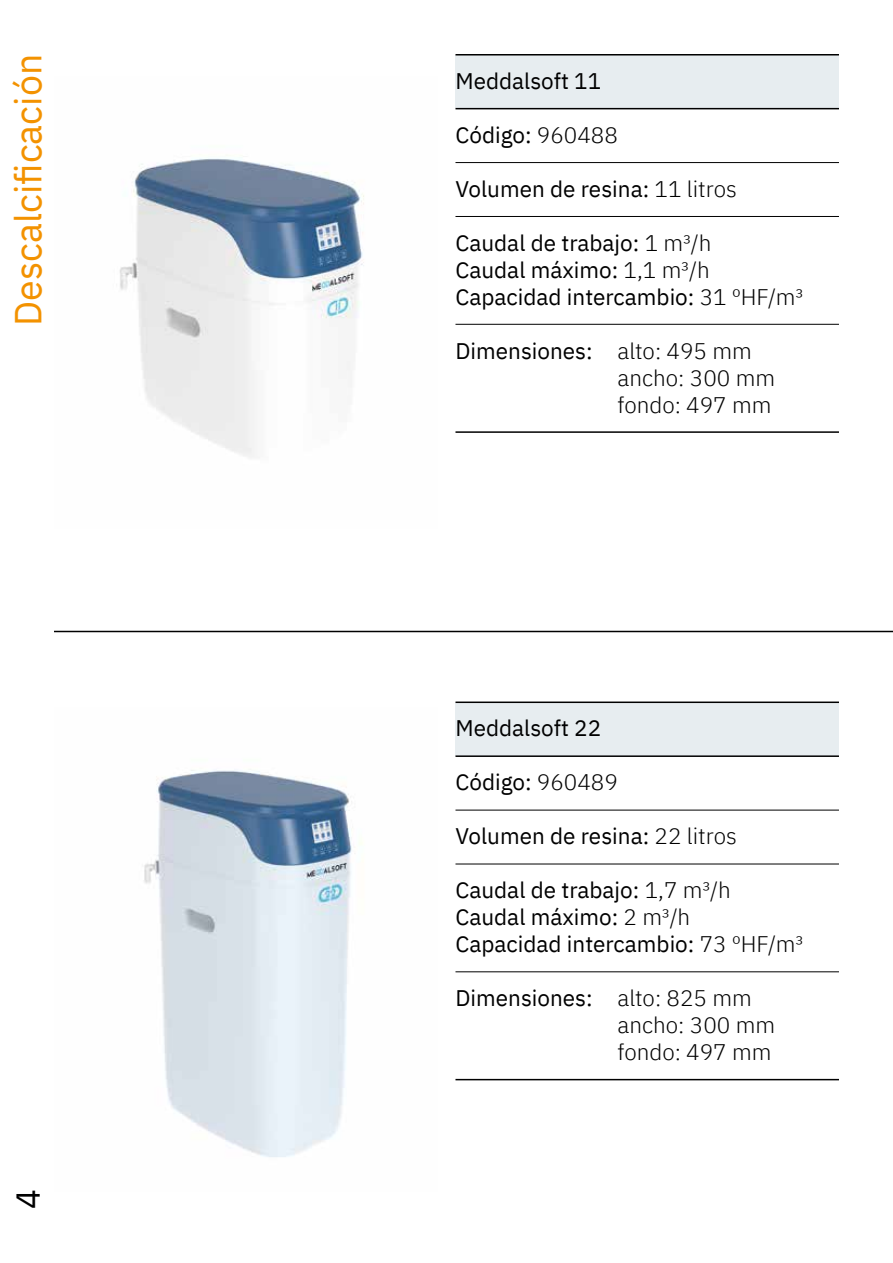
<style>
.page{position:relative;width:893px;height:1263px;background:#fff}
.page>*{position:absolute;margin:0;border:0;box-sizing:border-box;transform-origin:0 0}
.t1{font:37.5px "IBM Plex Sans";color:#f39200}
.t2{font:33px "IBM Plex Sans";color:#000}
.t3{font:22.5px/27px "IBM Plex Sans";color:#000}
.t4{font:300 22.5px/27px "IBM Plex Sans";color:#000}
.s1{font-weight:300}
.s2{font-weight:400}
</style>
<div class="page">
<hr style="left:54px;top:631px;width:839px;height:1px;background:#000">
<img style="left:120px;top:158px;width:244px;height:300px">
<img style="left:144px;top:770px;width:219px;height:387px">
<div style="left:455px;top:703px;width:384px;height:52px;background:#e7edf0"></div>
<div style="left:455px;top:56px;width:384px;height:52px;background:#e7edf0"></div>
<hr style="left:455px;top:810px;width:384px;height:1px;background:#000">
<hr style="left:455px;top:162px;width:384px;height:1px;background:#000">
<hr style="left:455px;top:864px;width:384px;height:1px;background:#000">
<hr style="left:455px;top:216px;width:384px;height:1px;background:#000">
<hr style="left:455px;top:971px;width:384px;height:1px;background:#000">
<hr style="left:455px;top:324px;width:384px;height:1px;background:#000">
<hr style="left:455px;top:1079px;width:384px;height:1px;background:#000">
<hr style="left:455px;top:431px;width:384px;height:2px;background:#000">
<hr style="left:455px;top:701px;width:384px;height:2px;background:#000">
<hr style="left:455px;top:54px;width:384px;height:2px;background:#000">
<hr style="left:455px;top:755px;width:384px;height:2px;background:#000">
<hr style="left:455px;top:108px;width:384px;height:1px;background:#000">
<h1 class="t1" style="left:0;top:326px;width:274px;rotate:-90deg">Descalcificación</h1>
<h2 class="t2" style="left:3px;top:1209px;width:21px;rotate:-90deg">4</h2>
<p class="t3" style="left:455px;top:65px;width:147px">Meddalsoft 11</p>
<p class="t3" style="left:455px;top:119px;width:164px">Código: <span class="s1">960488</span></p>
<p class="t3" style="left:455px;top:173px;width:283px">Volumen de resina: <span class="s1">11 litros</span></p>
<p class="t3" style="left:455px;top:227px;width:349px">Caudal de trabajo: <span class="s1">1 m³/h<br></span>Caudal máximo: <span class="s1">1,1 m³/h<br></span>Capacidad intercambio: <span class="s1">31 ºHF/m³</span></p>
<p class="t4" style="left:617px;top:335px;width:159px;text-indent:-162px"><span class="s2">Dimensiones:</span> alto: 495 mm ancho: 300 mm fondo: 497 mm</p>
<p class="t3" style="left:455px;top:713px;width:147px">Meddalsoft 22</p>
<p class="t3" style="left:455px;top:767px;width:164px">Código: <span class="s1">960489</span></p>
<p class="t3" style="left:455px;top:821px;width:283px">Volumen de resina: <span class="s1">22 litros</span></p>
<p class="t3" style="left:455px;top:875px;width:349px">Caudal de trabajo: <span class="s1">1,7 m³/h<br></span>Caudal máximo: <span class="s1">2 m³/h<br></span>Capacidad intercambio: <span class="s1">73 ºHF/m³</span></p>
<p class="t4" style="left:617px;top:983px;width:159px;text-indent:-162px"><span class="s2">Dimensiones:</span> alto: 825 mm ancho: 300 mm fondo: 497 mm</p>
</div>
